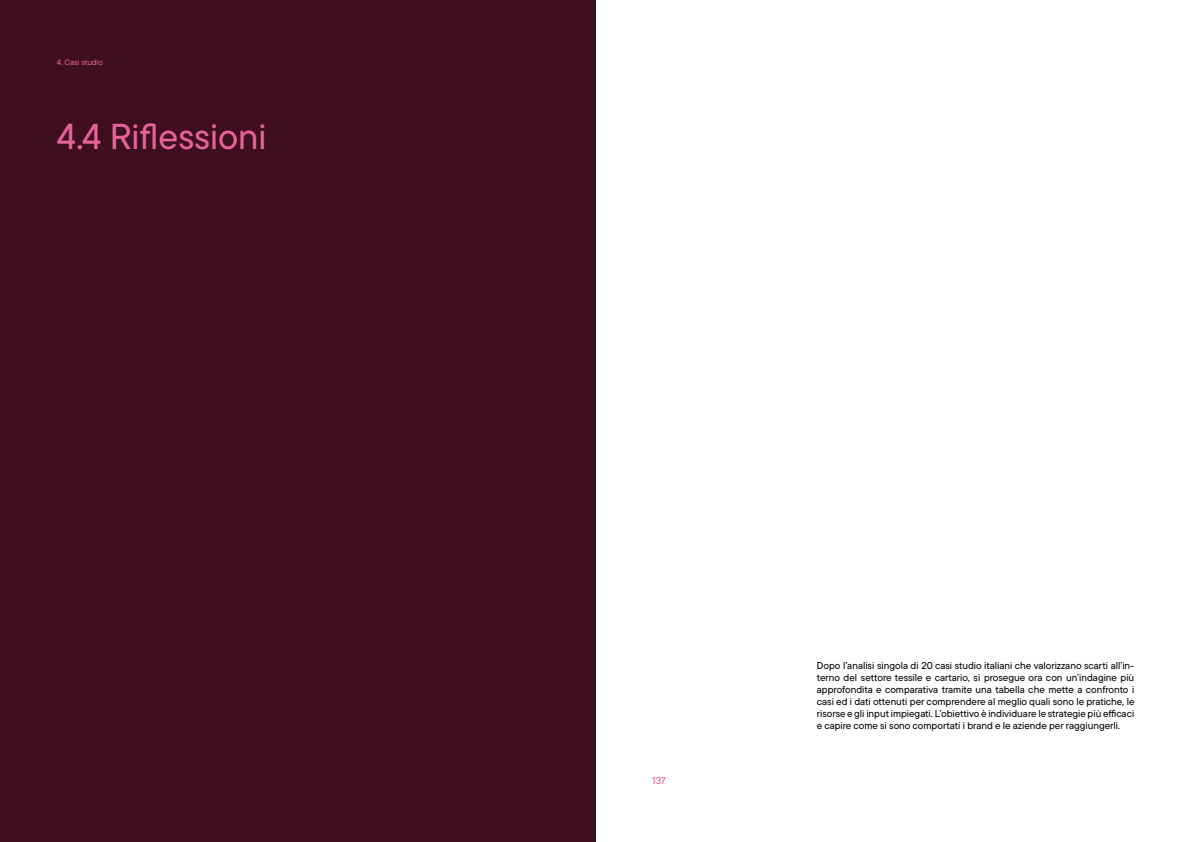
<style>
.page{position:relative;width:1191px;height:842px;background:#fff}
.page>*{position:absolute;margin:0;border:0;box-sizing:border-box;transform-origin:0 0}
.t1{font:500 36px "TT Commons Pro";color:#e6639a}
.t2{font:500 10px/12px "TT Commons Pro";color:#000;text-align:justify}
.t3{font:500 10px "TT Commons Pro";color:#e6639a}
.t4{font:500 8px "TT Commons Pro";color:#e6639a}
</style>
<div class="page">
<div style="left:0;top:0;width:595px;height:842px;background:#3f0f20"></div>
<p class="t4" style="left:57px;top:56px;width:48px">4. Casi studio</p>
<h1 class="t1" style="left:57px;top:111px;width:211px">4.4 Riflessioni</h1>
<p class="t3" style="left:652px;top:773px;width:15px">137</p>
<p class="t2" style="left:817px;top:659px;width:319px">Dopo l’analisi singola di 20 casi studio italiani che valorizzano scarti all’in&shy;terno del settore tessile e cartario, si prosegue ora con un’indagine più approfondita e comparativa tramite una tabella che mette a confronto i casi ed i dati ottenuti per comprendere al meglio quali sono le pratiche, le risorse e gli input impiegati. L’obiettivo è individuare le strategie più efficaci e capire come si sono comportati i brand e le aziende per raggiungerli.</p>
</div>
